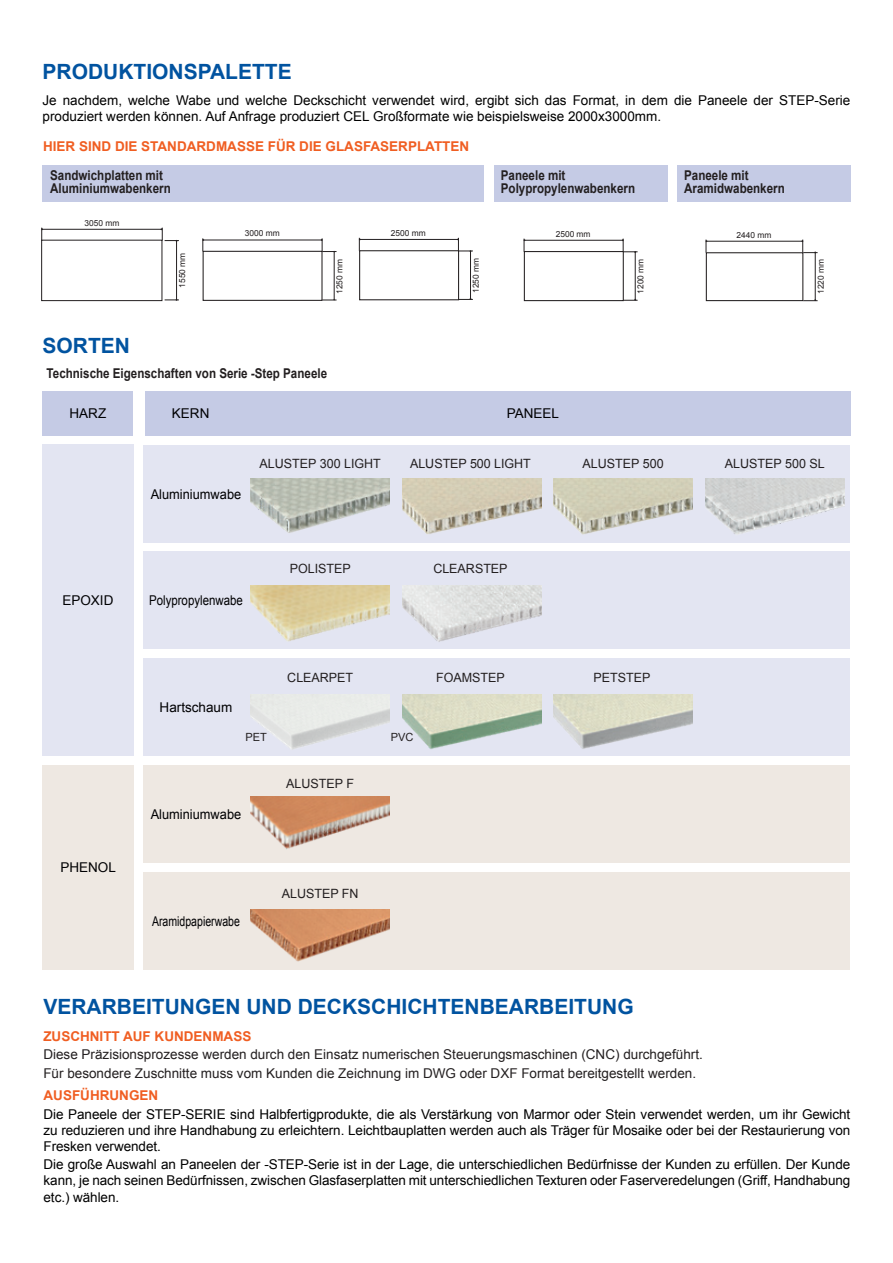
<style>
.page{position:relative;width:893px;height:1263px;background:#fff}
.page>*{position:absolute;margin:0;border:0;box-sizing:border-box;transform-origin:0 0}
.t1{font:700 21px "Arial";color:#0153a0}
.t2{font:13.5px/16.2px "Arial";color:#000;text-align:justify}
.t3{font:13.5px/18.3px "Arial";color:#231f20}
.t4{font:700 13.5px/13.5px "Arial";color:#231f20;scale:.86 1}
.t5{font:700 13.5px "Arial";color:#f05e22}
.t6{font:13.5px "Arial";color:#000002}
.t7{font:13.5px "Arial";color:#000002;scale:.95 1}
.t8{font:13.5px "Arial";color:#000002;scale:.85 1}
.t9{font:13.5px "Arial";color:#000002;scale:.78 1}
.t10{font:12.75px "Arial";color:#231f20}
.t11{font:11.25px "Arial";color:#231f20}
.t12{font:8.4px "Arial";color:#231f20}
</style>
<div class="page">
<hr style="left:892px;top:0;width:1px;height:1263px;background:#000e37">
<svg style="left:892px;top:1062px;width:1px;height:13px"></svg>
<div style="left:144px;top:445px;width:706px;height:97px;background:#e3e5f2"></div>
<div style="left:144px;top:552px;width:706px;height:97px;background:#e3e5f2"></div>
<div style="left:144px;top:658px;width:706px;height:98px;background:#e3e5f2"></div>
<div style="left:144px;top:765px;width:706px;height:98px;background:#eee8e2"></div>
<div style="left:144px;top:872px;width:706px;height:97px;background:#eee8e2"></div>
<div style="left:42px;top:445px;width:92px;height:311px;background:#e3e5f2"></div>
<div style="left:43px;top:391px;width:90px;height:44px;background:#c5cbe5"></div>
<div style="left:145px;top:391px;width:705px;height:44px;background:#c5cbe5"></div>
<div style="left:42px;top:765px;width:92px;height:204px;background:#eee8e2"></div>
<img style="left:251px;top:478px;width:139px;height:55px">
<img style="left:251px;top:585px;width:139px;height:57px">
<img style="left:251px;top:694px;width:139px;height:56px">
<img style="left:251px;top:797px;width:139px;height:53px">
<img style="left:251px;top:910px;width:139px;height:52px">
<img style="left:402px;top:478px;width:139px;height:56px">
<img style="left:402px;top:585px;width:139px;height:57px">
<img style="left:554px;top:694px;width:139px;height:55px">
<img style="left:402px;top:694px;width:139px;height:55px">
<img style="left:554px;top:478px;width:139px;height:57px">
<img style="left:705px;top:478px;width:139px;height:56px">
<div style="left:43px;top:165px;width:441px;height:36px;background:#c5cbe5"></div>
<div style="left:494px;top:165px;width:173px;height:36px;background:#c5cbe5"></div>
<div style="left:677px;top:165px;width:173px;height:36px;background:#c5cbe5"></div>
<hr style="left:42px;top:229px;width:119px;height:1px;background:#231f20">
<svg style="left:41px;top:228px;width:2px;height:12px"></svg>
<hr style="left:176px;top:241px;width:1px;height:59px;background:#231f20">
<svg style="left:161px;top:228px;width:18px;height:14px"></svg>
<svg style="left:165px;top:299px;width:14px;height:2px"></svg>
<div style="left:41px;top:240px;width:121px;height:61px;border:1px solid #231f20"></div>
<hr style="left:203px;top:240px;width:119px;height:1px;background:#231f20">
<svg style="left:202px;top:238px;width:2px;height:13px"></svg>
<hr style="left:334px;top:252px;width:1px;height:48px;background:#231f20">
<svg style="left:321px;top:238px;width:16px;height:14px"></svg>
<svg style="left:322px;top:299px;width:15px;height:2px"></svg>
<div style="left:203px;top:251px;width:119px;height:50px;border:1px solid #231f20"></div>
<hr style="left:360px;top:239px;width:98px;height:1px;background:#231f20">
<svg style="left:359px;top:238px;width:2px;height:12px"></svg>
<hr style="left:470px;top:251px;width:1px;height:48px;background:#231f20">
<svg style="left:459px;top:298px;width:14px;height:2px"></svg>
<div style="left:359px;top:250px;width:100px;height:50px;border:1px solid #231f20"></div>
<svg style="left:457px;top:238px;width:16px;height:14px"></svg>
<hr style="left:524px;top:240px;width:99px;height:1px;background:#231f20">
<hr style="left:635px;top:252px;width:1px;height:48px;background:#231f20">
<svg style="left:624px;top:299px;width:14px;height:2px"></svg>
<div style="left:524px;top:251px;width:100px;height:50px;border:1px solid #231f20"></div>
<svg style="left:622px;top:239px;width:16px;height:14px"></svg>
<hr style="left:706px;top:241px;width:96px;height:1px;background:#231f20">
<hr style="left:815px;top:252px;width:1px;height:48px;background:#231f20">
<svg style="left:803px;top:299px;width:15px;height:2px"></svg>
<div style="left:706px;top:252px;width:97px;height:49px;border:1px solid #231f20"></div>
<svg style="left:801px;top:240px;width:17px;height:13px"></svg>
<h1 class="t1" style="left:43px;top:58px;width:251px">PRODUKTIONSPALETTE</h1>
<p class="t2" style="left:43px;top:92px;width:809px">Je nachdem, welche Wabe und welche Deckschicht verwendet wird, ergibt sich das Format, in dem die Paneele der STEP-Serie produziert werden können. Auf Anfrage produziert CEL Großformate wie beispielsweise 2000x3000mm.</p>
<p class="t5" style="left:43px;top:138px;width:428px">HIER SIND DIE STANDARDMASSE FÜR DIE GLASFASERPLATTEN</p>
<p class="t4" style="left:50px;top:169px;width:142px">Sandwichplatten mit<br>Aluminiumwabenkern</p>
<p class="t4" style="left:501px;top:169px;width:158px">Paneele mit<br>Polypropylenwabenkern</p>
<p class="t4" style="left:684px;top:169px;width:119px">Paneele mit<br>Aramidwabenkern</p>
<p class="t12" style="left:85px;top:218px;width:36px">3050 mm</p>
<p class="t12" style="left:177px;top:288px;width:36px;rotate:-90deg">1550 mm</p>
<p class="t12" style="left:391px;top:227px;width:36px">2500 mm</p>
<p class="t12" style="left:245px;top:228px;width:36px">3000 mm</p>
<p class="t12" style="left:556px;top:228px;width:36px">2500 mm</p>
<p class="t12" style="left:736px;top:229px;width:36px">2440 mm</p>
<p class="t12" style="left:470px;top:293px;width:36px;rotate:-90deg">1250 mm</p>
<p class="t12" style="left:635px;top:294px;width:36px;rotate:-90deg">1200 mm</p>
<p class="t12" style="left:334px;top:294px;width:36px;rotate:-90deg">1250 mm</p>
<h1 class="t1" style="left:43px;top:332px;width:89px">SORTEN</h1>
<p class="t4" style="left:47px;top:366px;width:328px">Technische Eigenschaften von Serie -Step Paneele</p>
<p class="t6" style="left:70px;top:404px;width:38px">HARZ</p>
<p class="t6" style="left:172px;top:404px;width:39px">KERN</p>
<p class="t6" style="left:507px;top:404px;width:54px">PANEEL</p>
<p class="t12" style="left:815px;top:294px;width:36px;rotate:-90deg">1220 mm</p>
<p class="t6" style="left:62px;top:591px;width:53px">EPOXID</p>
<p class="t6" style="left:60px;top:859px;width:57px">PHENOL</p>
<p class="t7" style="left:151px;top:485px;width:97px">Aluminiumwabe</p>
<p class="t10" style="left:410px;top:455px;width:122px">ALUSTEP 500 LIGHT</p>
<p class="t10" style="left:725px;top:455px;width:101px">ALUSTEP 500 SL</p>
<p class="t10" style="left:260px;top:455px;width:123px">ALUSTEP 300 LIGHT</p>
<p class="t10" style="left:583px;top:455px;width:83px">ALUSTEP 500</p>
<p class="t8" style="left:149px;top:592px;width:112px">Polypropylenwabe</p>
<p class="t6" style="left:160px;top:699px;width:74px">Hartschaum</p>
<p class="t10" style="left:290px;top:560px;width:63px">POLISTEP</p>
<p class="t10" style="left:287px;top:669px;width:67px">CLEARPET</p>
<p class="t10" style="left:433px;top:560px;width:76px">CLEARSTEP</p>
<p class="t10" style="left:436px;top:669px;width:70px">FOAMSTEP</p>
<p class="t10" style="left:593px;top:669px;width:58px">PETSTEP</p>
<p class="t11" style="left:245px;top:730px;width:23px">PET</p>
<p class="t11" style="left:391px;top:730px;width:24px">PVC</p>
<p class="t10" style="left:286px;top:775px;width:69px">ALUSTEP F</p>
<p class="t7" style="left:151px;top:805px;width:97px">Aluminiumwabe</p>
<p class="t9" style="left:152px;top:912px;width:114px">Aramidpapierwabe</p>
<p class="t10" style="left:282px;top:885px;width:78px">ALUSTEP FN</p>
<h1 class="t1" style="left:43px;top:993px;width:592px">VERARBEITUNGEN UND DECKSCHICHTENBEARBEITUNG</h1>
<p class="t5" style="left:43px;top:1027px;width:209px">ZUSCHNITT AUF KUNDENMASS</p>
<p class="t3" style="left:43px;top:1045px;width:661px">Diese Präzisionsprozesse werden durch den Einsatz numerischen Steuerungsmaschinen (CNC) durchgeführt.<br>Für besondere Zuschnitte muss vom Kunden die Zeichnung im DWG oder DXF Format bereitgestellt werden.</p>
<p class="t5" style="left:44px;top:1086px;width:116px">AUSFÜHRUNGEN</p>
<p class="t2" style="left:44px;top:1106px;width:808px">Die Paneele der STEP-SERIE sind Halbfertigprodukte, die als Verstärkung von Marmor oder Stein verwendet werden, um ihr Gewicht zu reduzieren und ihre Handhabung zu erleichtern. Leichtbauplatten werden auch als Träger für Mosaike oder bei der Restaurierung von Fresken verwendet.</p>
<p class="t2" style="left:44px;top:1156px;width:808px">Die große Auswahl an Paneelen der -STEP-Serie ist in der Lage, die unterschiedlichen Bedürfnisse der Kunden zu erfüllen. Der Kunde kann, je nach seinen Bedürfnissen, zwischen Glasfaserplatten mit unterschiedlichen Texturen oder Faserveredelungen (Griff, Handhabung etc.) wählen.</p>
</div>
